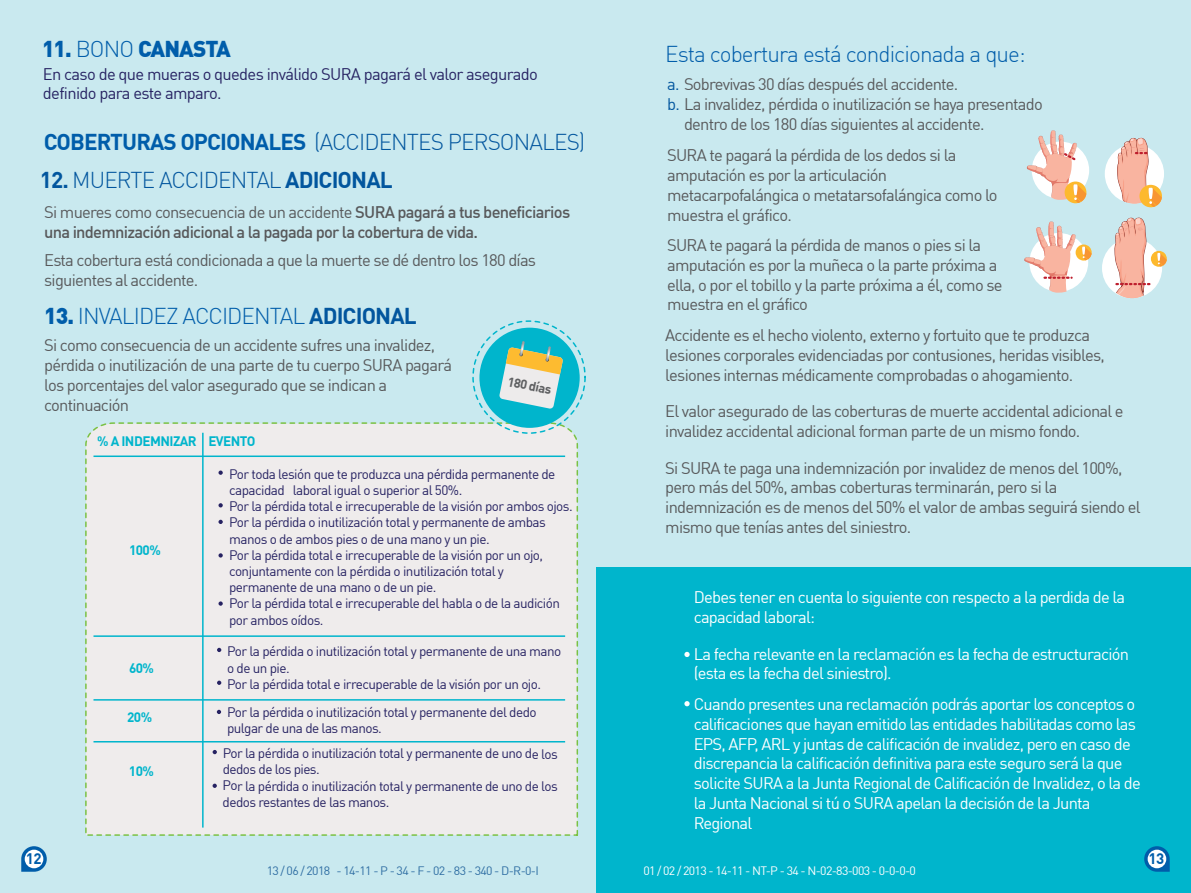
<style>
.page{position:relative;width:1191px;height:893px;background:#c9e9ef}
.page>*{position:absolute;margin:0;border:0;box-sizing:border-box;transform-origin:0 0}
.t1{font:300 22.5px "DIN Offc";letter-spacing:-.04em;color:#02569e}
.t2{font:300 22.5px "DIN Offc";letter-spacing:-.04em;color:#005daa}
.t3{font:900 22.5px "DIN Offc";letter-spacing:-.04em;color:#005daa}
.t4{font:16.5px/19.8px "DIN Offc";letter-spacing:-.045em;color:#58595b}
.t5{font:16.5px/19.8px "DIN Offc";letter-spacing:-.045em;color:#fff}
.t6{font:500 16.5px/19.8px "DIN Offc";letter-spacing:-.045em;color:#58595b}
.t7{font:16.5px/19.8px "DIN Offc";letter-spacing:-.04em;color:#262262}
.t8{font:700 15px "DIN Offc";color:#005daa}
.t9{font:13.5px/16.2px "DIN Offc";letter-spacing:-.04em;color:#262262}
.t10{font:700 13.5px "DIN Offc";letter-spacing:-.04em;color:#00b5cc}
.t11{font:700 12.9px "DIN Offc";color:#5f6062}
.t12{font:12px "DIN Offc";letter-spacing:-.055em;color:#fff}
.t13{font:12px "DIN Offc";letter-spacing:-.055em;color:#2f6ea3}
.s1{font-weight:300}
.s2{font-weight:700;color:#005daa}
.s3{font-weight:700}
.s4{font-weight:400}
.s5{font-weight:900}
.s6{font-weight:700;color:#02569e}
.s7{color:#02569e}
</style>
<div class="page">
<div style="left:85px;top:422px;width:494px;height:414px;background:#efecec"></div>
<hr style="left:202px;top:433px;width:2px;height:395px;background:#00b5cc">
<hr style="left:93px;top:455px;width:472px;height:2px;background:#00b5cc">
<hr style="left:93px;top:635px;width:472px;height:2px;background:#00b5cc">
<hr style="left:93px;top:699px;width:472px;height:2px;background:#00b5cc">
<hr style="left:93px;top:741px;width:472px;height:1px;background:#00b5cc">
<svg style="left:218px;top:470px;width:5px;height:5px"></svg>
<svg style="left:218px;top:503px;width:5px;height:4px"></svg>
<svg style="left:218px;top:520px;width:5px;height:4px"></svg>
<svg style="left:218px;top:553px;width:5px;height:5px"></svg>
<svg style="left:218px;top:601px;width:5px;height:5px"></svg>
<div style="left:472px;top:320px;width:114px;height:114px;border:2px dashed #00b5cc;border-radius:50%"></div>
<div style="left:479px;top:328px;width:100px;height:100px;background:#00b5cc;border-radius:50%"></div>
<svg style="left:499px;top:341px;width:64px;height:68px"></svg>
<svg style="left:217px;top:648px;width:4px;height:4px"></svg>
<svg style="left:217px;top:681px;width:4px;height:4px"></svg>
<svg style="left:217px;top:710px;width:4px;height:4px"></svg>
<svg style="left:213px;top:750px;width:4px;height:4px"></svg>
<svg style="left:212px;top:784px;width:5px;height:4px"></svg>
<div style="left:596px;top:568px;width:595px;height:325px;background:#00b5cc"></div>
<svg style="left:684px;top:652px;width:5px;height:5px"></svg>
<svg style="left:684px;top:701px;width:5px;height:5px"></svg>
<svg style="left:1144px;top:846px;width:25px;height:26px"></svg>
<div style="left:1147px;top:850px;width:19px;height:18px;background:#fff;border-radius:50%"></div>
<svg style="left:21px;top:846px;width:26px;height:26px"></svg>
<div style="left:25px;top:850px;width:18px;height:18px;background:#fff;border-radius:50%"></div>
<svg style="left:1105px;top:217px;width:61px;height:81px"></svg>
<svg style="left:1024px;top:221px;width:67px;height:72px"></svg>
<svg style="left:1104px;top:144px;width:60px;height:59px"></svg>
<svg style="left:1108px;top:137px;width:54px;height:70px"></svg>
<svg style="left:1026px;top:130px;width:60px;height:73px"></svg>
<h1 class="t3" style="left:42px;top:33px;width:190px">11. <span class="s1">BONO</span> CANASTA</h1>
<p class="t7" style="left:43px;top:63px;width:496px">En caso de que mueras o quedes inválido SURA pagará el valor asegurado definido para este amparo.</p>
<h1 class="t1" style="left:44px;top:128px;width:543px"><span class="s2">COBERTURAS OPCIONALES</span> (ACCIDENTES PERSONALES)</h1>
<h1 class="t1" style="left:40px;top:166px;width:354px"><span class="s3">12.</span> MUERTE ACCIDENTAL <span class="s3">ADICIONAL</span></h1>
<p class="t6" style="left:44px;top:202px;width:527px"><span class="s4">Si mueres como consecuencia de un accidente</span> SURA pagará a tus beneficiarios una indemnización adicional a la pagada por la cobertura de vida.</p>
<p class="t4" style="left:44px;top:250px;width:493px">Esta cobertura está condicionada a que la muerte se dé dentro los 180 días siguientes al accidente.</p>
<h1 class="t2" style="left:44px;top:302px;width:374px"><span class="s5">13.</span> INVALIDEZ ACCIDENTAL <span class="s6">ADICIONAL</span></h1>
<p class="t4" style="left:44px;top:335px;width:409px">Si como consecuencia de un accidente sufres una invalidez, pérdida o inutilización de una parte de tu cuerpo SURA pagará los porcentajes del valor asegurado que se indican a continuación</p>
<p class="t10" style="left:97px;top:432px;width:160px">% A INDEMNIZAR EVENTO</p>
<p class="t11" style="left:509px;top:373px;width:46px;rotate:12deg">180 días</p>
<p class="t10" style="left:129px;top:542px;width:33px">100%</p>
<p class="t10" style="left:129px;top:659px;width:27px">60%</p>
<p class="t10" style="left:127px;top:708px;width:27px">20%</p>
<p class="t10" style="left:129px;top:762px;width:27px">10%</p>
<p class="t9" style="left:229px;top:466px;width:345px">Por toda lesión que te produzca una pérdida permanente de capacidad laboral igual o superior al 50%.<br>Por la pérdida total e irrecuperable de la visión por ambos ojos.<br>Por la pérdida o inutilización total y permanente de ambas manos o de ambos pies o de una mano y un pie.<br>Por la pérdida total e irrecuperable de la visión por un ojo, conjuntamente con la pérdida o inutilización total y permanente de una mano o de un pie.<br>Por la pérdida total e irrecuperable del habla o de la audición por ambos oídos.</p>
<p class="t9" style="left:227px;top:643px;width:336px">Por la pérdida o inutilización total y permanente de una mano o de un pie.<br>Por la pérdida total e irrecuperable de la visión por un ojo.</p>
<p class="t9" style="left:227px;top:704px;width:311px">Por la pérdida o inutilización total y permanente del dedo pulgar de una de las manos.</p>
<p class="t9" style="left:223px;top:745px;width:337px">Por la pérdida o inutilización total y permanente de uno de los dedos de los pies.<br>Por la pérdida o inutilización total y permanente de uno de los dedos restantes de las manos.</p>
<h1 class="t2" style="left:665px;top:40px;width:362px">Esta cobertura está condicionada a que:</h1>
<p class="t4" style="left:667px;top:74px;width:293px"><span class="s7">a.</span> Sobrevivas 30 días después del accidente.</p>
<p class="t4" style="left:667px;top:94px;width:377px"><span class="s7">b.</span> La invalidez, pérdida o inutilización se haya presentado</p>
<p class="t4" style="left:684px;top:114px;width:302px">dentro de los 180 días siguientes al accidente.</p>
<p class="t4" style="left:667px;top:145px;width:332px">SURA te pagará la pérdida de los dedos si la amputación es por la articulación metacarpofalángica o metatarsofalángica como lo muestra el gráfico.</p>
<p class="t4" style="left:667px;top:235px;width:337px">SURA te pagará la pérdida de manos o pies si la amputación es por la muñeca o la parte próxima a ella, o por el tobillo y la parte próxima a él, como se muestra en el gráfico</p>
<p class="t4" style="left:665px;top:325px;width:441px">Accidente es el hecho violento, externo y fortuito que te produzca lesiones corporales evidenciadas por contusiones, heridas visibles, lesiones internas médicamente comprobadas o ahogamiento.</p>
<p class="t4" style="left:665px;top:401px;width:460px">El valor asegurado de las coberturas de muerte accidental adicional e invalidez accidental adicional forman parte de un mismo fondo.</p>
<p class="t4" style="left:665px;top:457px;width:477px">Si SURA te paga una indemnización por invalidez de menos del 100%, pero más del 50%, ambas coberturas terminarán, pero si la indemnización es de menos del 50% el valor de ambas seguirá siendo el mismo que tenías antes del siniestro.</p>
<p class="t5" style="left:694px;top:587px;width:433px">Debes tener en cuenta lo siguiente con respecto a la perdida de la capacidad laboral:</p>
<p class="t5" style="left:694px;top:643px;width:437px">La fecha relevante en la reclamación es la fecha de estructuración (esta es la fecha del siniestro).</p>
<p class="t5" style="left:694px;top:694px;width:448px">Cuando presentes una reclamación podrás aportar los conceptos o calificaciones que hayan emitido las entidades habilitadas como las EPS, AFP, ARL y juntas de calificación de invalidez, pero en caso de discrepancia la calificación definitiva para este seguro será la que solicite SURA a la Junta Regional de Calificación de Invalidez, o la de la Junta Nacional si tú o SURA apelan la decisión de la Junta Regional</p>
<p class="t8" style="left:26px;top:849px;width:17px">12</p>
<p class="t8" style="left:1148px;top:849px;width:17px">13</p>
<p class="t13" style="left:267px;top:863px;width:274px">13 / 06 / 2018 - 14-11 - P - 34 - F - 02 - 83 - 340 - D-R-0-I</p>
<p class="t12" style="left:643px;top:863px;width:274px">01 / 02 / 2013 - 14-11 - NT-P - 34 - N-02-83-003 - 0-0-0-0</p>
</div>
